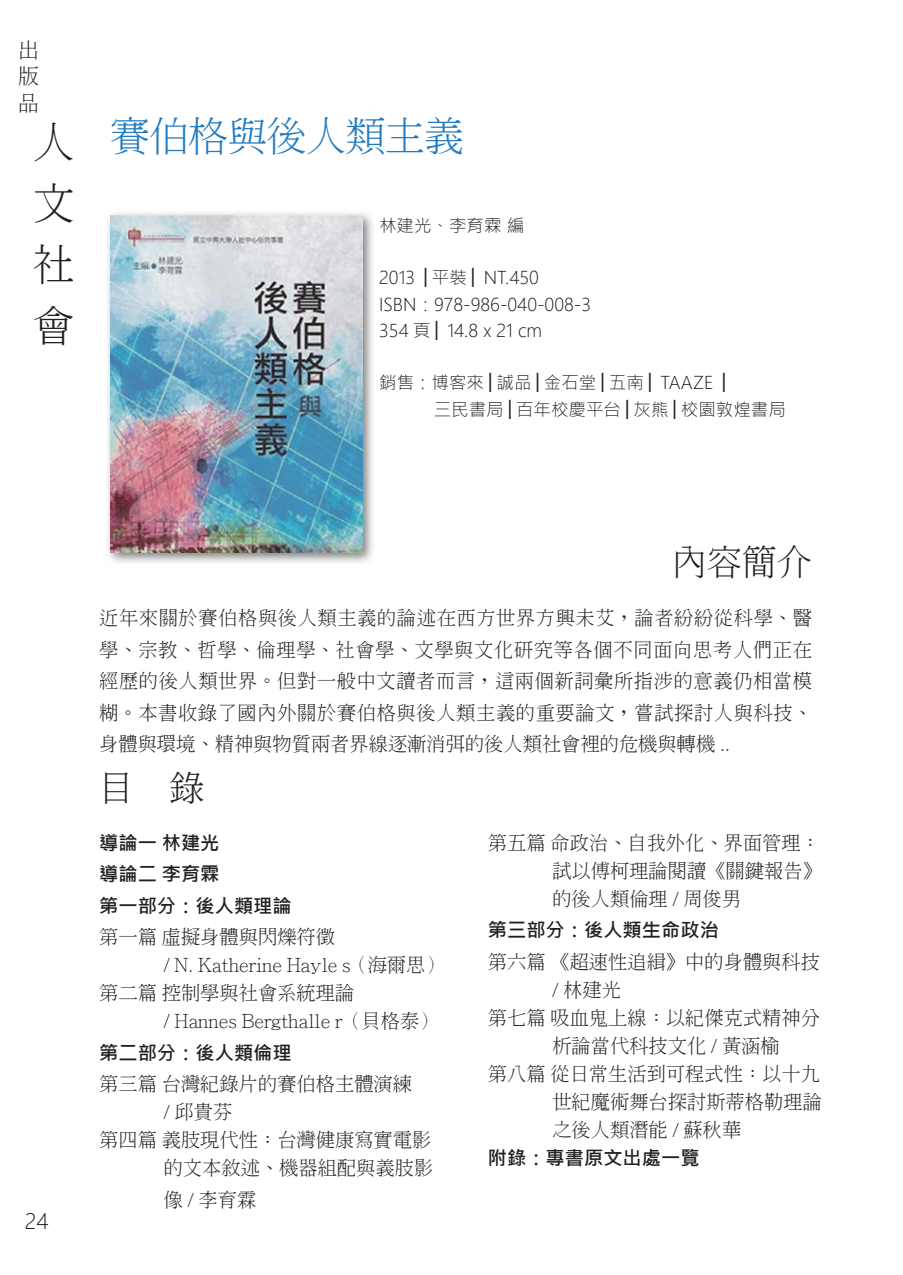
<style>
.page{position:relative;width:903px;height:1275px;background:#fff}
.page>*{position:absolute;margin:0;border:0;box-sizing:border-box;transform-origin:0 0}
.t1{font:300 42px/60.9px "Adobe Ming Std";color:#231f20;text-align:justify}
.t2{font:300 40.25px "Adobe Ming Std";letter-spacing:-.025em;color:#227bc0}
.t3{font:300 35px "Adobe Ming Std";color:#231f20}
.t4{font:300 21px/26.2px "Adobe Ming Std";color:#231f20;text-align:justify}
.t5{font:300 21px "Microsoft Jheng Hei";color:#231f20}
.t6{font:300 19.25px/31.5px "Adobe Ming Std";color:#231f20;text-align:justify}
.t7{font:700 19.25px/31.5px "Microsoft Jheng Hei";color:#231f20}
.t8{font:300 17.5px/26.2px "Microsoft Jheng Hei";color:#231f20}
</style>
<div class="page">
<div style="left:104px;top:209px;width:271px;height:356px;background:#231f20;opacity:.6"></div>
<img style="left:110px;top:216px;width:252px;height:336px">
<p class="t4" style="left:18px;top:37px;width:22px">出版品</p>
<h1 class="t1" style="left:33px;top:111px;width:42px">人文社會</h1>
<h2 class="t2" style="left:110px;top:114px;width:356px">賽伯格與後人類主義</h2>
<p class="t8" style="left:379px;top:212px;width:147px">林建光、李育霖 編</p>
<p class="t8" style="left:379px;top:265px;width:214px">2013 │平裝│ NT.450<br>ISBN：978-986-040-008-3<br>354 頁│ 14.8 x 21 cm</p>
<p class="t8" style="left:434px;top:370px;width:354px;text-indent:-55px">銷售：博客來│誠品│金石堂│五南│ TAAZE │<br>三民書局│百年校慶平台│灰熊│校園敦煌書局</p>
<h3 class="t3" style="left:672px;top:543px;width:141px">內容簡介</h3>
<p class="t6" style="left:99px;top:602px;width:714px">近年來關於賽伯格與後人類主義的論述在西方世界方興未艾，論者紛紛從科學、醫學、宗教、哲學、倫理學、社會學、文學與文化研究等各個不同面向思考人們正在經歷的後人類世界。但對一般中文讀者而言，這兩個新詞彙所指涉的意義仍相當模糊。本書收錄了國內外關於賽伯格與後人類主義的重要論文，嘗試探討人與科技、身體與環境、精神與物質兩者界線逐漸消弭的後人類社會裡的危機與轉機 ..</p>
<p class="t5" style="left:25px;top:1208px;width:25px">24</p>
<h3 class="t3" style="left:99px;top:769px;width:107px">目 錄</h3>
<p class="t7" style="left:99px;top:827px;width:194px">導論一 林建光<br>導論二 李育霖<br>第一部分：後人類理論</p>
<p class="t6" style="left:99px;top:921px;width:237px">第一篇 虛擬身體與閃爍符徵</p>
<p class="t6" style="left:164px;top:949px;width:282px">/ N. Katherine Hayle s（海爾思）</p>
<p class="t6" style="left:99px;top:977px;width:257px">第二篇 控制學與社會系統理論</p>
<p class="t6" style="left:164px;top:1005px;width:276px">/ Hannes Bergthalle r（貝格泰）</p>
<p class="t7" style="left:99px;top:1037px;width:194px">第二部分：後人類倫理</p>
<p class="t6" style="left:99px;top:1068px;width:314px">第三篇 台灣紀錄片的賽伯格主體演練</p>
<p class="t6" style="left:164px;top:1096px;width:70px">/ 邱貴芬</p>
<p class="t6" style="left:99px;top:1124px;width:334px">第四篇 義肢現代性：台灣健康寫實電影</p>
<p class="t6" style="left:164px;top:1152px;width:271px">的文本敘述、機器組配與義肢影</p>
<p class="t6" style="left:164px;top:1183px;width:94px">像 / 李育霖</p>
<p class="t6" style="left:552px;top:828px;width:271px;line-height:28px;text-indent:-64px">第五篇 命政治、自我外化、界面管理：試以傅柯理論閱讀《關鍵報告》的後人類倫理 / 周俊男</p>
<p class="t7" style="left:488px;top:914px;width:232px">第三部分：後人類生命政治</p>
<p class="t6" style="left:488px;top:945px;width:334px">第六篇 《超速性追緝》中的身體與科技</p>
<p class="t6" style="left:552px;top:973px;width:70px">/ 林建光</p>
<p class="t6" style="left:488px;top:1001px;width:334px">第七篇 吸血鬼上線：以紀傑克式精神分</p>
<p class="t6" style="left:552px;top:1029px;width:229px">析論當代科技文化 / 黃涵榆</p>
<p class="t6" style="left:488px;top:1057px;width:334px">第八篇 從日常生活到可程式性：以十九</p>
<p class="t6" style="left:552px;top:1085px;width:271px">世紀魔術舞台探討斯蒂格勒理論</p>
<p class="t6" style="left:552px;top:1113px;width:190px">之後人類潛能 / 蘇秋華</p>
<p class="t7" style="left:488px;top:1142px;width:213px">附錄：專書原文出處一覽</p>
</div>
